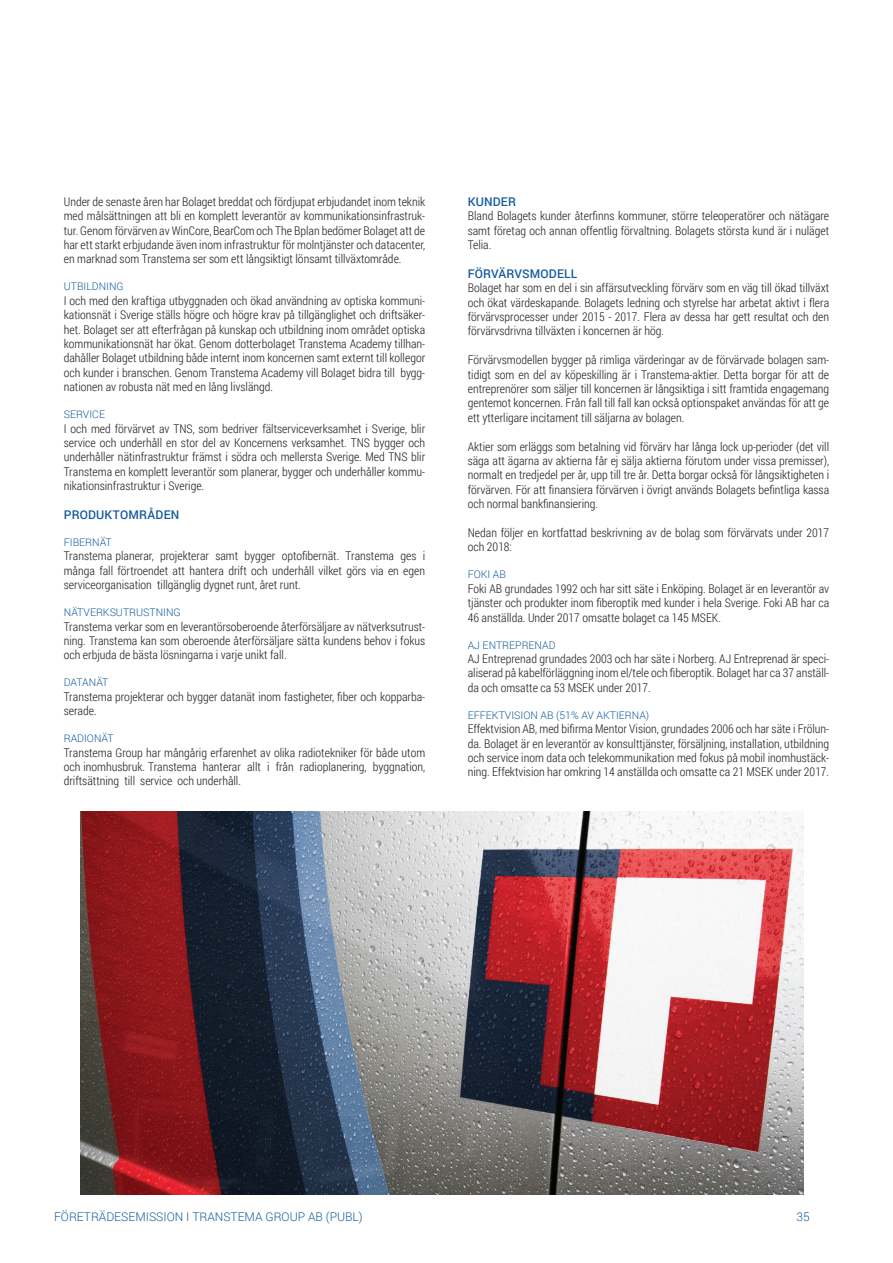
<style>
.page{position:relative;width:893px;height:1263px;background:#fff}
.page>*{position:absolute;margin:0;border:0;box-sizing:border-box;transform-origin:0 0}
.t1{font:300 12px/14.4px "Roboto Condensed";color:#231f20;text-align:justify}
.t2{font:300 12px "Roboto";color:#125a9c}
.t3{font:500 12px "Roboto";letter-spacing:.015em;color:#125a9c}
.t4{font:300 10.5px "Roboto";color:#125a9c}
.t5{font:300 10.5px "Roboto";letter-spacing:-.025em;color:#125a9c}
</style>
<div class="page">
<img style="left:80px;top:811px;width:723px;height:384px">
<p class="t1" style="left:64px;top:194px;width:363px">Under de senaste åren har Bolaget breddat och fördjupat erbjudandet inom teknik med målsättningen att bli en komplett leverantör av kommunikationsinfrastruk&shy;tur. Genom förvärven av WinCore, BearCom och The Bplan bedömer Bolaget att de har ett starkt erbjudande även inom infrastruktur för molntjänster och datacenter, en marknad som Transtema ser som ett långsiktigt lönsamt tillväxtområde.</p>
<p class="t4" style="left:64px;top:279px;width:61px">UTBILDNING</p>
<p class="t1" style="left:64px;top:293px;width:363px">I och med den kraftiga utbyggnaden och ökad användning av optiska kommuni&shy;kationsnät i Sverige ställs högre och högre krav på tillgänglighet och driftsäker&shy;het. Bolaget ser att efterfrågan på kunskap och utbildning inom området optiska kommunikationsnät har ökat. Genom dotterbolaget Transtema Academy tillhan&shy;dahåller Bolaget utbildning både internt inom koncernen samt externt till kollegor och kunder i branschen. Genom Transtema Academy vill Bolaget bidra till bygg&shy;nationen av robusta nät med en lång livslängd.</p>
<p class="t4" style="left:64px;top:407px;width:43px">SERVICE</p>
<p class="t1" style="left:64px;top:421px;width:363px">I och med förvärvet av TNS, som bedriver fältserviceverksamhet i Sverige, blir service och underhåll en stor del av Koncernens verksamhet. TNS bygger och underhåller nätinfrastruktur främst i södra och mellersta Sverige. Med TNS blir Transtema en komplett leverantör som planerar, bygger och underhåller kommu&shy;nikationsinfrastruktur i Sverige.</p>
<p class="t3" style="left:64px;top:506px;width:117px">PRODUKTOMRÅDEN</p>
<p class="t4" style="left:64px;top:535px;width:50px">FIBERNÄT</p>
<p class="t1" style="left:64px;top:548px;width:363px">Transtema planerar, projekterar samt bygger optofibernät. Transtema ges i många fall förtroendet att hantera drift och underhåll vilket görs via en egen serviceorganisation tillgänglig dygnet runt, året runt.</p>
<p class="t4" style="left:64px;top:605px;width:118px">NÄTVERKSUTRUSTNING</p>
<p class="t1" style="left:64px;top:619px;width:363px">Transtema verkar som en leverantörsoberoende återförsäljare av nätverksutrust&shy;ning. Transtema kan som oberoende återförsäljare sätta kundens behov i fokus och erbjuda de bästa lösningarna i varje unikt fall.</p>
<p class="t5" style="left:64px;top:675px;width:46px">DATANÄT</p>
<p class="t1" style="left:64px;top:689px;width:363px">Transtema projekterar och bygger datanät inom fastigheter, fiber och kopparba&shy;serade.</p>
<p class="t4" style="left:64px;top:731px;width:51px">RADIONÄT</p>
<p class="t1" style="left:64px;top:745px;width:363px">Transtema Group har mångårig erfarenhet av olika radiotekniker för både utom och inomhusbruk. Transtema hanterar allt i från radioplanering, byggnation, driftsättning till service och underhåll.</p>
<p class="t3" style="left:468px;top:193px;width:50px">KUNDER</p>
<p class="t1" style="left:468px;top:208px;width:363px">Bland Bolagets kunder återfinns kommuner, större teleoperatörer och nätägare samt företag och annan offentlig förvaltning. Bolagets största kund är i nuläget Telia.</p>
<p class="t3" style="left:468px;top:265px;width:111px">FÖRVÄRVSMODELL</p>
<p class="t1" style="left:468px;top:280px;width:363px">Bolaget har som en del i sin affärsutveckling förvärv som en väg till ökad tillväxt och ökat värdeskapande. Bolagets ledning och styrelse har arbetat aktivt i flera förvärvsprocesser under 2015 - 2017. Flera av dessa har gett resultat och den förvärvsdrivna tillväxten i koncernen är hög.</p>
<p class="t1" style="left:468px;top:352px;width:363px">Förvärvsmodellen bygger på rimliga värderingar av de förvärvade bolagen sam&shy;tidigt som en del av köpeskilling är i Transtema-aktier. Detta borgar för att de entreprenörer som säljer till koncernen är långsiktiga i sitt framtida engagemang gentemot koncernen. Från fall till fall kan också optionspaket användas för att ge ett ytterligare incitament till säljarna av bolagen.</p>
<p class="t1" style="left:468px;top:439px;width:363px">Aktier som erläggs som betalning vid förvärv har långa lock up-perioder (det vill säga att ägarna av aktierna får ej sälja aktierna förutom under vissa premisser), normalt en tredjedel per år, upp till tre år. Detta borgar också för långsiktigheten i förvärven. För att finansiera förvärven i övrigt används Bolagets befintliga kassa och normal bankfinansiering.</p>
<p class="t1" style="left:468px;top:525px;width:363px">Nedan följer en kortfattad beskrivning av de bolag som förvärvats under 2017 och 2018:</p>
<p class="t4" style="left:468px;top:567px;width:40px">FOKI AB</p>
<p class="t1" style="left:468px;top:581px;width:363px">Foki AB grundades 1992 och har sitt säte i Enköping. Bolaget är en leverantör av tjänster och produkter inom fiberoptik med kunder i hela Sverige. Foki AB har ca 46 anställda. Under 2017 omsatte bolaget ca 145 MSEK.</p>
<p class="t4" style="left:468px;top:638px;width:89px">AJ ENTREPRENAD</p>
<p class="t1" style="left:468px;top:651px;width:363px">AJ Entreprenad grundades 2003 och har säte i Norberg. AJ Entreprenad är speci&shy;aliserad på kabelförläggning inom el/tele och fiberoptik. Bolaget har ca 37 anställ&shy;da och omsatte ca 53 MSEK under 2017.</p>
<p class="t4" style="left:468px;top:708px;width:183px">EFFEKTVISION AB (51% AV AKTIERNA)</p>
<p class="t1" style="left:468px;top:721px;width:363px">Effektvision AB, med bifirma Mentor Vision, grundades 2006 och har säte i Frölun&shy;da. Bolaget är en leverantör av konsulttjänster, försäljning, installation, utbildning och service inom data och telekommunikation med fokus på mobil inomhustäck&shy;ning. Effektvision har omkring 14 anställda och omsatte ca 21 MSEK under 2017.</p>
<p class="t2" style="left:54px;top:1209px;width:310px">FÖRETRÄDESEMISSION I TRANSTEMA GROUP AB (PUBL)</p>
<p class="t2" style="left:797px;top:1209px;width:15px">35</p>
</div>
